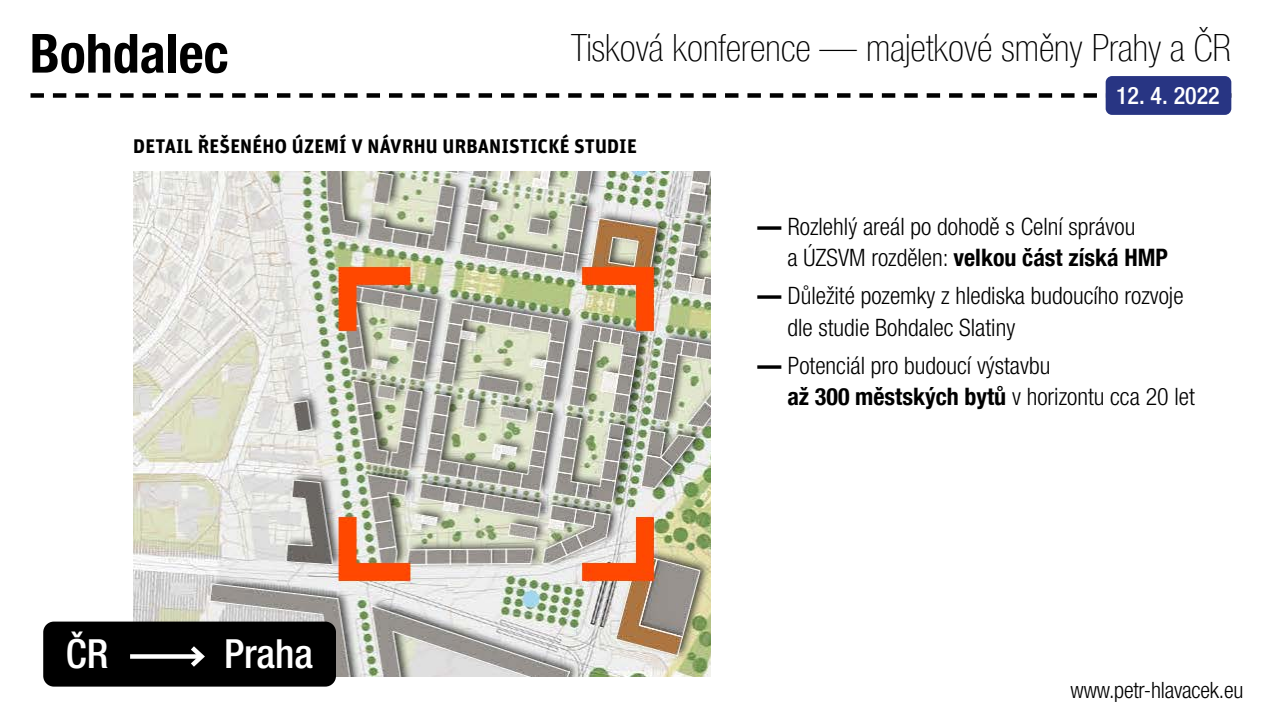
<style>
.page{position:relative;width:1263px;height:711px;background:#fff}
.page>*{position:absolute;margin:0;border:0;box-sizing:border-box;transform-origin:0 0}
.t1{font:700 condensed 54px "Helvetica Neue LT Com";color:#000}
.t2{font:500 condensed 40.2px "Helvetica Neue LT Com";color:#fff}
.t3{font:100 condensed 37.5px "Helvetica Neue LT Com";color:#000}
.t4{font:300 condensed 24px/31.5px "Helvetica Neue LT Com";color:#000}
.t5{font:500 condensed 24px "Helvetica Neue LT Com";color:#fff}
.t6{font:300 condensed 22.5px "Helvetica Neue LT Com";letter-spacing:-.01em;color:#000}
.t7{font:700 19.65px "Unit Pro";letter-spacing:.01em;color:#000}
.s1{font-weight:900}
.s2{font-weight:700}
</style>
<div class="page">
<svg style="left:31px;top:93px;width:1075px;height:5px"></svg>
<div style="left:1106px;top:76px;width:125px;height:39px;background:#283583;border-radius:6px"></div>
<img style="left:133px;top:172px;width:578px;height:503px">
<div style="left:43px;top:621px;width:293px;height:65px;background:#000;border-radius:11px"></div>
<svg style="left:130px;top:654px;width:56px;height:4px"></svg>
<svg style="left:186px;top:646px;width:19px;height:21px"></svg>
<p class="t1" style="left:30px;top:21px;width:200px">Bohdalec</p>
<h3 class="t3" style="left:571px;top:26px;width:662px">Tisková konference — majetkové směny Prahy a ČR</h3>
<p class="t5" style="left:1116px;top:81px;width:105px">12. 4. 2022</p>
<p class="t7" style="left:133px;top:132px;width:505px">DETAIL ŘEŠENÉHO ÚZEMÍ V NÁVRHU URBANISTICKÉ STUDIE</p>
<p class="t2" style="left:66px;top:629px;width:44px">ČR</p>
<p class="t2" style="left:224px;top:629px;width:91px">Praha</p>
<p class="t4" style="left:787px;top:210px;width:382px;text-indent:-30px"><span class="s1">—</span> Rozlehlý areál po dohodě s Celní správou<br>a ÚZSVM rozdělen: <span class="s2">velkou část získá HMP</span></p>
<p class="t4" style="left:787px;top:279px;width:398px;text-indent:-30px"><span class="s1">—</span> Důležité pozemky z hlediska budoucího rozvoje dle studie Bohdalec Slatiny</p>
<p class="t4" style="left:787px;top:349px;width:409px;text-indent:-30px"><span class="s1">—</span> Potenciál pro budoucí výstavbu<br><span class="s2">až 300 městských bytů</span> v horizontu cca 20 let</p>
<p class="t6" style="left:1070px;top:676px;width:174px">www.petr-hlavacek.eu</p>
</div>
